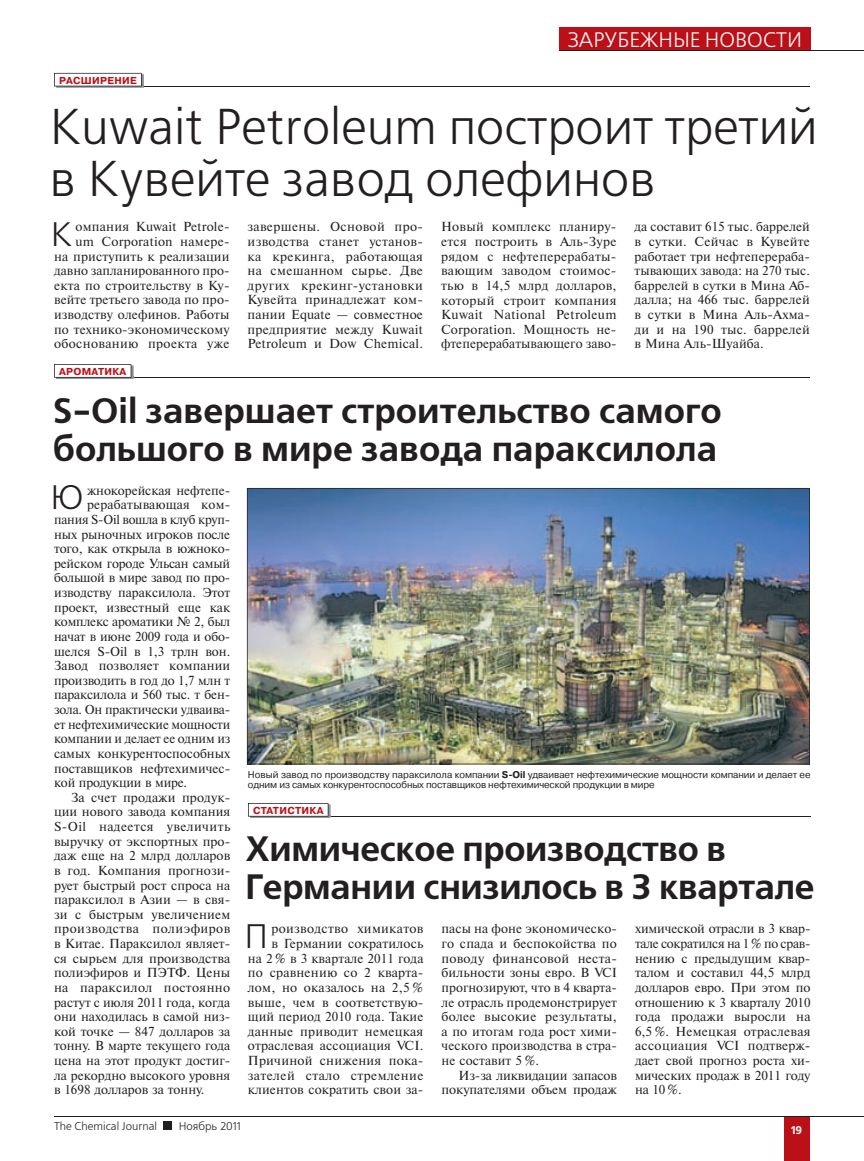
<style>
.page{position:relative;width:864px;height:1161px;background:#fff}
.page>*{position:absolute;margin:0;border:0;box-sizing:border-box;transform-origin:0 0}
.t1{font:50.25px/51.8px "Free Set C";color:#231f20}
.t2{font:700 35.25px/37.5px "Free Set C";color:#231f20}
.t3{font:33.9px "Free Set C";color:#231f20}
.t4{font:21px "Free Set C";color:#fff}
.t5{font:13.05px/14.7px "Newton C";letter-spacing:.005em;color:#231f20;text-align:justify}
.t6{font:13.05px "Newton C";letter-spacing:-.015em;color:#231f20}
.t7{font:13.05px "Newton C";letter-spacing:.03em;color:#231f20}
.t8{font:13.05px "Newton C";letter-spacing:.035em;color:#231f20}
.t9{font:13.05px "Newton C";letter-spacing:.025em;color:#231f20}
.t10{font:11.25px "Free Set C";color:#231f20}
.t11{font:700 11.25px "Free Set C";color:#fff}
.t12{font:700 10.05px "Pragmatica C";letter-spacing:.03em;color:#bb1018}
.t13{font:9.75px/10.6px "Pragmatica C";letter-spacing:-.01em;color:#231f20}
.s1{font-weight:700}
</style>
<div class="page">
<hr style="left:142px;top:86px;width:667px;height:1px;background:#231f20">
<hr style="left:131px;top:377px;width:678px;height:1px;background:#231f20">
<hr style="left:328px;top:816px;width:482px;height:1px;background:#231f20">
<img style="left:56px;top:87px;width:88px;height:1px">
<svg style="left:54px;top:73px;width:90px;height:14px"></svg>
<img style="left:56px;top:378px;width:78px;height:1px">
<svg style="left:54px;top:364px;width:80px;height:14px"></svg>
<svg style="left:248px;top:803px;width:82px;height:14px"></svg>
<img style="left:247px;top:488px;width:562px;height:276px">
<div style="left:783px;top:1116px;width:26px;height:45px;background:#bb1018"></div>
<hr style="left:54px;top:1116px;width:755px;height:1px;background:#231f20">
<hr style="left:809px;top:1116px;width:54px;height:1px;background:#231f20">
<div style="left:164px;top:1121px;width:8px;height:9px;background:#231f20"></div>
<div style="left:559px;top:27px;width:251px;height:24px;background:#bb1018"></div>
<hr style="left:559px;top:51px;width:251px;height:1px;background:#231f20">
<hr style="left:810px;top:51px;width:53px;height:1px;background:#231f20">
<p class="t12" style="left:59px;top:76px;width:79px">РАСШИРЕНИЕ</p>
<h3 class="t4" style="left:568px;top:31px;width:235px">ЗАРУБЕЖНЫЕ НОВОСТИ</h3>
<h1 class="t1" style="left:50px;top:105px;width:769px">Kuwait Petroleum построит третий в Кувейте завод олефинов</h1>
<h3 class="t3" style="left:51px;top:221px;width:23px">К</h3>
<p class="t5" style="left:54px;top:221px;width:177px;text-align:right">омпания Kuwait Petrole&shy;um Corporation намере-<br>на приступить к реализации давно запланированного про&shy;екта по строительству в Ку&shy;вейте третьего завода по про&shy;изводству олефинов. Работы по технико-экономическому обоснованию проекта уже</p>
<p class="t5" style="left:247px;top:221px;width:177px">завершены. Основой про&shy;изводства станет установ&shy;ка крекинга, работающая на смешанном сырье. Две других крекинг-установки Кувейта принадлежат ком&shy;пании Equate — совместное предприятие между Kuwait Petroleum и Dow Chemical.</p>
<p class="t5" style="left:441px;top:221px;width:177px">Новый комплекс планиру&shy;ется построить в Аль-Зуре рядом с нефтеперерабаты&shy;вающим заводом стоимос&shy;тью в 14,5 млрд долларов, который строит компания Kuwait National Petroleum Corporation. Мощность не&shy;фтеперерабатывающего заво-</p>
<p class="t5" style="left:634px;top:221px;width:177px">да составит 615 тыс. баррелей в сутки. Сейчас в Кувейте работает три нефтеперераба&shy;тывающих завода: на 270 тыс. баррелей в сутки в Мина Аб&shy;далла; на 466 тыс. баррелей в сутки в Мина Аль-Ахма&shy;ди и на 190 тыс. баррелей в Мина Аль-Шуайба.</p>
<p class="t12" style="left:59px;top:368px;width:69px">АРОМАТИКА</p>
<h2 class="t2" style="left:53px;top:395px;width:670px">S-Oil завершает строительство самого большого в мире завода параксилола</h2>
<h3 class="t3" style="left:51px;top:484px;width:35px">Ю</h3>
<p class="t5" style="left:87px;top:484px;width:145px">жнокорейская нефтепе-</p>
<p class="t5" style="left:87px;top:498px;width:145px">рерабатывающая ком-</p>
<p class="t6" style="left:54px;top:515px;width:178px">пания S-Oil вошла в клуб круп-</p>
<p class="t5" style="left:54px;top:528px;width:178px">ных рыночных игроков после</p>
<p class="t5" style="left:54px;top:542px;width:178px">того, как открыла в южноко-</p>
<p class="t5" style="left:54px;top:557px;width:178px">рейском городе Ульсан самый</p>
<p class="t5" style="left:54px;top:572px;width:178px">большой в мире завод по про-</p>
<p class="t5" style="left:54px;top:586px;width:178px">изводству параксилола. Этот</p>
<p class="t5" style="left:54px;top:601px;width:178px">проект, известный еще как</p>
<p class="t5" style="left:54px;top:615px;width:178px">комплекс ароматики № 2, был</p>
<p class="t5" style="left:54px;top:630px;width:178px">начат в июне 2009 года и обо-</p>
<p class="t5" style="left:54px;top:645px;width:178px">шелся S-Oil в 1,3 трлн вон.</p>
<p class="t5" style="left:54px;top:659px;width:178px">Завод позволяет компании</p>
<p class="t5" style="left:54px;top:674px;width:178px">производить в год до 1,7 млн т</p>
<p class="t5" style="left:54px;top:689px;width:178px">параксилола и 560 тыс. т бен-</p>
<p class="t5" style="left:54px;top:703px;width:178px">зола. Он практически удваива-</p>
<p class="t6" style="left:54px;top:719px;width:178px">ет нефтехимические мощности</p>
<p class="t6" style="left:54px;top:734px;width:178px">компании и делает ее одним из</p>
<p class="t5" style="left:54px;top:747px;width:178px">самых конкурентоспособных</p>
<p class="t5" style="left:54px;top:762px;width:178px">поставщиков нефтехимичес-</p>
<p class="t5" style="left:54px;top:776px;width:135px">кой продукции в мире.</p>
<p class="t5" style="left:71px;top:791px;width:161px">За счет продажи продук-</p>
<p class="t5" style="left:54px;top:806px;width:177px">ции нового завода компания</p>
<p class="t7" style="left:54px;top:822px;width:178px">S-Oil надеется увеличить</p>
<p class="t5" style="left:54px;top:835px;width:178px">выручку от экспортных про-</p>
<p class="t5" style="left:54px;top:849px;width:178px">даж еще на 2 млрд долларов</p>
<p class="t5" style="left:54px;top:864px;width:178px">в год. Компания прогнози-</p>
<p class="t5" style="left:54px;top:879px;width:178px">рует быстрый рост спроса на</p>
<p class="t5" style="left:54px;top:893px;width:178px">параксилол в Азии — в свя-</p>
<p class="t5" style="left:54px;top:908px;width:178px">зи с быстрым увеличением</p>
<p class="t8" style="left:54px;top:924px;width:178px">производства полиэфиров</p>
<p class="t5" style="left:54px;top:937px;width:178px">в Китае. Параксилол являет-</p>
<p class="t5" style="left:54px;top:952px;width:178px">ся сырьем для производства</p>
<p class="t5" style="left:54px;top:966px;width:177px">полиэфиров и ПЭТФ. Цены</p>
<p class="t9" style="left:54px;top:983px;width:178px">на параксилол постоянно</p>
<p class="t5" style="left:54px;top:996px;width:178px">растут с июля 2011 года, когда</p>
<p class="t5" style="left:54px;top:1010px;width:178px">они находилась в самой низ-</p>
<p class="t5" style="left:54px;top:1025px;width:177px">кой точке — 847 долларов за</p>
<p class="t5" style="left:54px;top:1040px;width:178px">тонну. В марте текущего года</p>
<p class="t5" style="left:54px;top:1054px;width:178px">цена на этот продукт достиг-</p>
<p class="t5" style="left:54px;top:1069px;width:178px">ла рекордно высокого уровня</p>
<p class="t5" style="left:54px;top:1083px;width:152px">в 1698 долларов за тонну.</p>
<p class="t13" style="left:248px;top:769px;width:564px">Новый завод по производству параксилола компании <span class="s1">S-Oil</span> удваивает нефтехимические мощности компании и делает ее одним из самых конкурентоспособных поставщиков нефтехимической продукции в мире</p>
<p class="t12" style="left:253px;top:806px;width:72px">СТАТИСТИКА</p>
<h2 class="t2" style="left:245px;top:833px;width:570px">Химическое производство в<br>Германии снизилось в 3 квартале</h2>
<h3 class="t3" style="left:244px;top:923px;width:25px">П</h3>
<p class="t5" style="left:248px;top:923px;width:177px;text-align:right">роизводство химикатов<br>в Германии сократилось<br>на 2 % в 3 квартале 2011 года по сравнению со 2 кварта&shy;лом, но оказалось на 2,5 % выше, чем в соответствую&shy;щий период 2010 года. Такие данные приводит немецкая отраслевая ассоциация VCI.<br>Причиной снижения пока&shy;зателей стало стремление клиентов сократить свои за-</p>
<p class="t5" style="left:441px;top:923px;width:177px">пасы на фоне экономическо&shy;го спада и беспокойства по поводу финансовой неста&shy;бильности зоны евро. В VCI прогнозируют, что в 4 кварта&shy;ле отрасль продемонстрирует более высокие результаты, а по итогам года рост хими&shy;ческого производства в стра&shy;не составит 5 %.</p>
<p class="t5" style="left:634px;top:923px;width:177px">химической отрасли в 3 квар&shy;тале сократился на 1 % по срав&shy;нению с предыдущим квар&shy;талом и составил 44,5 млрд долларов евро. При этом по отношению к 3 кварталу 2010 года продажи выросли на 6,5 %. Немецкая отраслевая ассоциация VCI подтверж&shy;дает свой прогноз роста хи&shy;мических продаж в 2011 году на 10 %.</p>
<p class="t5" style="left:441px;top:1069px;width:177px;text-align:right">Из-за ликвидации запасов покупателями объем продаж</p>
<p class="t10" style="left:54px;top:1121px;width:104px">The Chemical Journal</p>
<p class="t10" style="left:179px;top:1121px;width:64px">Ноябрь 2011</p>
<p class="t11" style="left:790px;top:1125px;width:13px">19</p>
</div>
